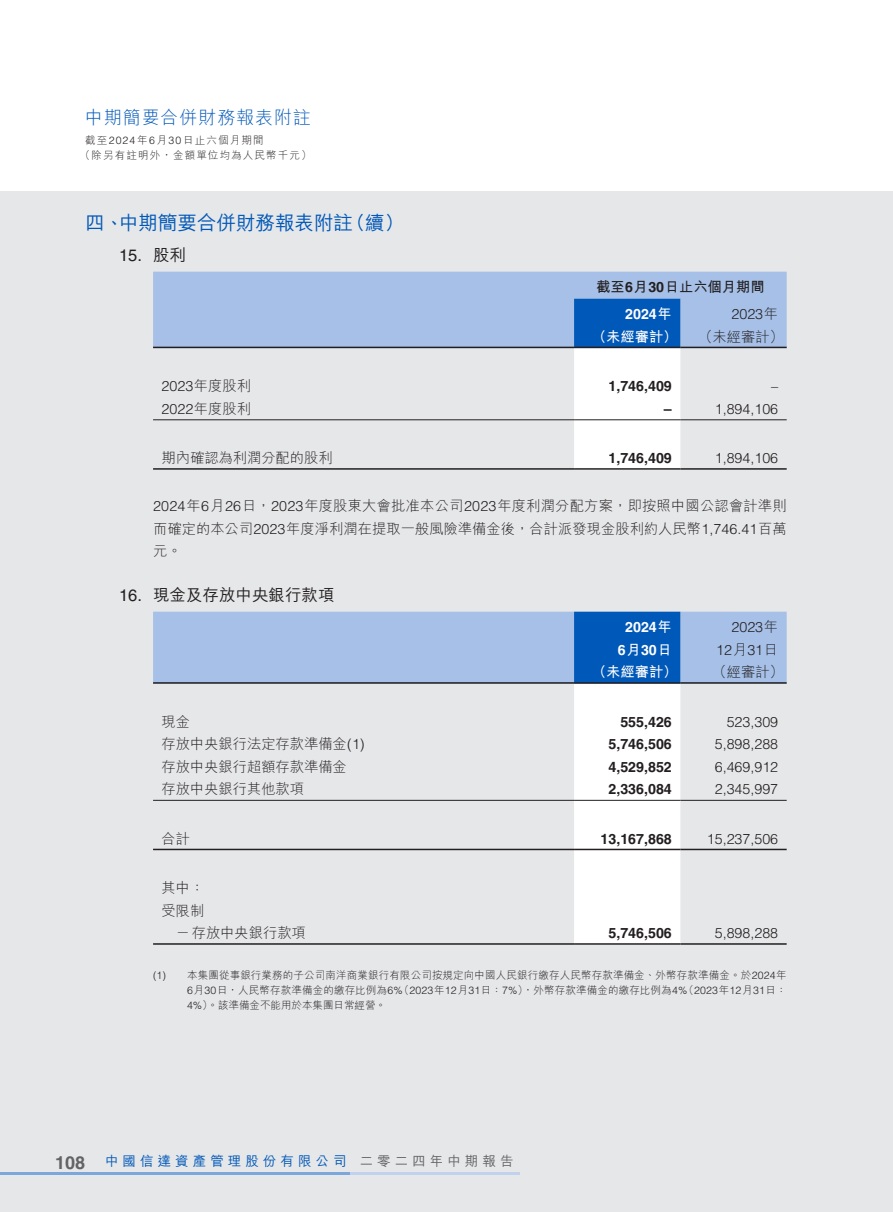
<style>
.page{position:relative;width:893px;height:1212px;background:#fff}
.page>*{position:absolute;margin:0;border:0;box-sizing:border-box;transform-origin:0 0}
.t1{font:500 19.5px "M Hei HK";color:#0058b8}
.t2{font:300 18px "M Hei HK";letter-spacing:.05em;color:#0058b8}
.t3{font:500 16.5px "M Hei HK";color:#231f20}
.t4{font:16.5px "Helvetica LT Std";color:#231f20}
.t5{font:300 14.25px/22.5px "M Hei HK";color:#231f20;text-align:justify}
.t6{font:300 14.25px "Helvetica LT Std";color:#231f20}
.t7{font:700 14.25px "Helvetica LT Std";color:#231f20}
.t8{font:700 14.25px "Helvetica LT Std";color:#fff}
.t9{font:700 14.25px "M Hei HK";color:#231f20}
.t10{font:700 14.25px "M Hei HK";color:#fff}
.t11{font:500 13.5px "M Hei HK";letter-spacing:.3em;color:#0058b8}
.t12{font:300 10.5px/15px "M Hei HK";letter-spacing:.015em;color:#231f20;text-align:justify}
.t13{font:300 10.5px/15.5px "M Hei HK";letter-spacing:.11em;color:#231f20}
.s1{font-family:"Helvetica LT Std"}
.s2{font-family:"M Hei HK";font-weight:500}
.s3{font-family:"M Hei HK"}
.s4{font-family:"Helvetica LT Std";font-weight:400}
.s5{font-family:"Helvetica LT Std";font-weight:700;font-size:18px;color:#636366}
.s6{color:#636366}
</style>
<div class="page">
<div style="left:0;top:191px;width:892px;height:1021px;background:#e6e7e9"></div>
<hr style="left:0;top:1172px;width:519px;height:3px;background:#c1d1ee">
<hr style="left:0;top:1172px;width:350px;height:3px;background:#7ca6dc">
<div style="left:153px;top:272px;width:634px;height:75px;background:#a6c0e7"></div>
<svg style="left:574px;top:299px;width:106px;height:169px;background:#b5cee9"></svg>
<hr style="left:153px;top:347px;width:421px;height:1px;background:#231f20">
<hr style="left:574px;top:347px;width:106px;height:1px;background:#231f20">
<hr style="left:680px;top:347px;width:107px;height:1px;background:#231f20">
<hr style="left:153px;top:419px;width:421px;height:1px;background:#231f20">
<hr style="left:574px;top:419px;width:106px;height:1px;background:#231f20">
<hr style="left:680px;top:419px;width:107px;height:1px;background:#231f20">
<hr style="left:153px;top:468px;width:421px;height:2px;background:#231f20">
<hr style="left:574px;top:468px;width:106px;height:2px;background:#231f20">
<hr style="left:680px;top:468px;width:107px;height:2px;background:#231f20">
<div style="left:153px;top:612px;width:634px;height:70px;background:#a6c0e7"></div>
<svg style="left:574px;top:612px;width:106px;height:331px;background:#c7daef"></svg>
<hr style="left:153px;top:682px;width:421px;height:2px;background:#231f20">
<hr style="left:574px;top:682px;width:106px;height:2px;background:#231f20">
<hr style="left:680px;top:682px;width:107px;height:2px;background:#231f20">
<hr style="left:153px;top:800px;width:421px;height:1px;background:#231f20">
<hr style="left:574px;top:800px;width:106px;height:1px;background:#231f20">
<hr style="left:680px;top:800px;width:107px;height:1px;background:#231f20">
<hr style="left:153px;top:849px;width:421px;height:1px;background:#231f20">
<hr style="left:574px;top:849px;width:106px;height:1px;background:#231f20">
<hr style="left:680px;top:849px;width:107px;height:1px;background:#231f20">
<hr style="left:153px;top:943px;width:421px;height:2px;background:#231f20">
<hr style="left:574px;top:943px;width:106px;height:2px;background:#231f20">
<hr style="left:680px;top:943px;width:107px;height:2px;background:#231f20">
<p class="t2" style="left:85px;top:108px;width:227px">中期簡要合併財務報表附註</p>
<p class="t13" style="left:80px;top:132px;width:233px;text-indent:5px">截至<span class="s1">2024</span>年<span class="s1">6</span>月<span class="s1">30</span>日止六個月期間<br>（除另有註明外，金額單位均為人民幣千元）</p>
<h1 class="t1" style="left:85px;top:209px;width:321px">四、中期簡要合併財務報表附註（續）</h1>
<p class="t4" style="left:119px;top:246px;width:69px">15. <span class="s2">股利</span></p>
<p class="t9" style="left:596px;top:277px;width:170px">截至<span class="s1">6</span>月<span class="s1">30</span>日止六個月期間</p>
<p class="t8" style="left:625px;top:306px;width:48px">2024<span class="s3">年</span></p>
<p class="t6" style="left:731px;top:305px;width:48px">2023<span class="s3">年</span></p>
<p class="t10" style="left:592px;top:326px;width:87px">（未經審計）</p>
<p class="t5" style="left:698px;top:325px;width:87px">（未經審計）</p>
<p class="t6" style="left:162px;top:377px;width:91px">2023<span class="s3">年度股利</span></p>
<p class="t7" style="left:608px;top:378px;width:65px">1,746,409</p>
<p class="t6" style="left:771px;top:377px;width:9px">–</p>
<p class="t6" style="left:162px;top:400px;width:91px">2022<span class="s3">年度股利</span></p>
<p class="t7" style="left:664px;top:400px;width:9px">–</p>
<p class="t6" style="left:715px;top:400px;width:65px">1,894,106</p>
<p class="t5" style="left:162px;top:447px;width:172px">期內確認為利潤分配的股利</p>
<p class="t7" style="left:608px;top:450px;width:65px">1,746,409</p>
<p class="t6" style="left:715px;top:449px;width:65px">1,894,106</p>
<p class="t5" style="left:153px;top:494px;width:635px"><span class="s1">2024</span>年<span class="s1">6</span>月<span class="s1">26</span>日，<span class="s1">2023</span>年度股東大會批准本公司<span class="s1">2023</span>年度利潤分配方案，即按照中國公認會計準則而確定的本公司<span class="s1">2023</span>年度淨利潤在提取一般風險準備金後，合計派發現金股利約人民幣<span class="s1">1,746.41</span>百萬元。</p>
<p class="t3" style="left:119px;top:583px;width:217px"><span class="s4">16.</span> 現金及存放中央銀行款項</p>
<p class="t8" style="left:625px;top:619px;width:48px">2024<span class="s3">年</span></p>
<p class="t6" style="left:731px;top:618px;width:48px">2023<span class="s3">年</span></p>
<p class="t8" style="left:618px;top:641px;width:56px">6<span class="s3">月</span>30<span class="s3">日</span></p>
<p class="t6" style="left:716px;top:641px;width:64px">12<span class="s3">月</span>31<span class="s3">日</span></p>
<p class="t10" style="left:592px;top:662px;width:87px">（未經審計）</p>
<p class="t5" style="left:713px;top:661px;width:73px">（經審計）</p>
<p class="t5" style="left:162px;top:710px;width:30px">現金</p>
<p class="t7" style="left:620px;top:713px;width:53px">555,426</p>
<p class="t6" style="left:727px;top:713px;width:53px">523,309</p>
<p class="t5" style="left:162px;top:733px;width:205px">存放中央銀行法定存款準備金<span class="s1">(1)</span></p>
<p class="t7" style="left:608px;top:736px;width:65px">5,746,506</p>
<p class="t6" style="left:715px;top:735px;width:65px">5,898,288</p>
<p class="t5" style="left:162px;top:755px;width:187px">存放中央銀行超額存款準備金</p>
<p class="t7" style="left:608px;top:758px;width:65px">4,529,852</p>
<p class="t6" style="left:715px;top:758px;width:65px">6,469,912</p>
<p class="t5" style="left:162px;top:778px;width:144px">存放中央銀行其他款項</p>
<p class="t7" style="left:608px;top:781px;width:65px">2,336,084</p>
<p class="t6" style="left:715px;top:780px;width:65px">2,345,997</p>
<p class="t5" style="left:162px;top:827px;width:30px">合計</p>
<p class="t7" style="left:601px;top:830px;width:73px">13,167,868</p>
<p class="t6" style="left:707px;top:830px;width:73px">15,237,506</p>
<p class="t5" style="left:162px;top:877px;width:44px">其中：</p>
<p class="t5" style="left:162px;top:899px;width:44px">受限制</p>
<p class="t5" style="left:176px;top:922px;width:132px">－存放中央銀行款項</p>
<p class="t7" style="left:608px;top:925px;width:65px">5,746,506</p>
<p class="t6" style="left:715px;top:924px;width:65px">5,898,288</p>
<p class="t12" style="left:187px;top:967px;width:601px;text-indent:-34px"><span class="s1">(1)</span> 本集團從事銀行業務的子公司南洋商業銀行有限公司按規定向中國人民銀行繳存人民幣存款準備金、外幣存款準備金。於<span class="s1">2024</span>年<span class="s1">6</span>月<span class="s1">30</span>日，人民幣存款準備金的繳存比例為<span class="s1">6%</span>（<span class="s1">2023</span>年<span class="s1">12</span>月<span class="s1">31</span>日：<span class="s1">7%</span>），外幣存款準備金的繳存比例為<span class="s1">4%</span>（<span class="s1">2023</span>年<span class="s1">12</span>月<span class="s1">31</span>日：<span class="s1">4%</span>）。該準備金不能用於本集團日常經營。</p>
<p class="t11" style="left:55px;top:1151px;width:460px"><span class="s5">108</span> 中國信達資產管理股份有限公司 <span class="s6">二零二四年中期報告</span></p>
</div>
